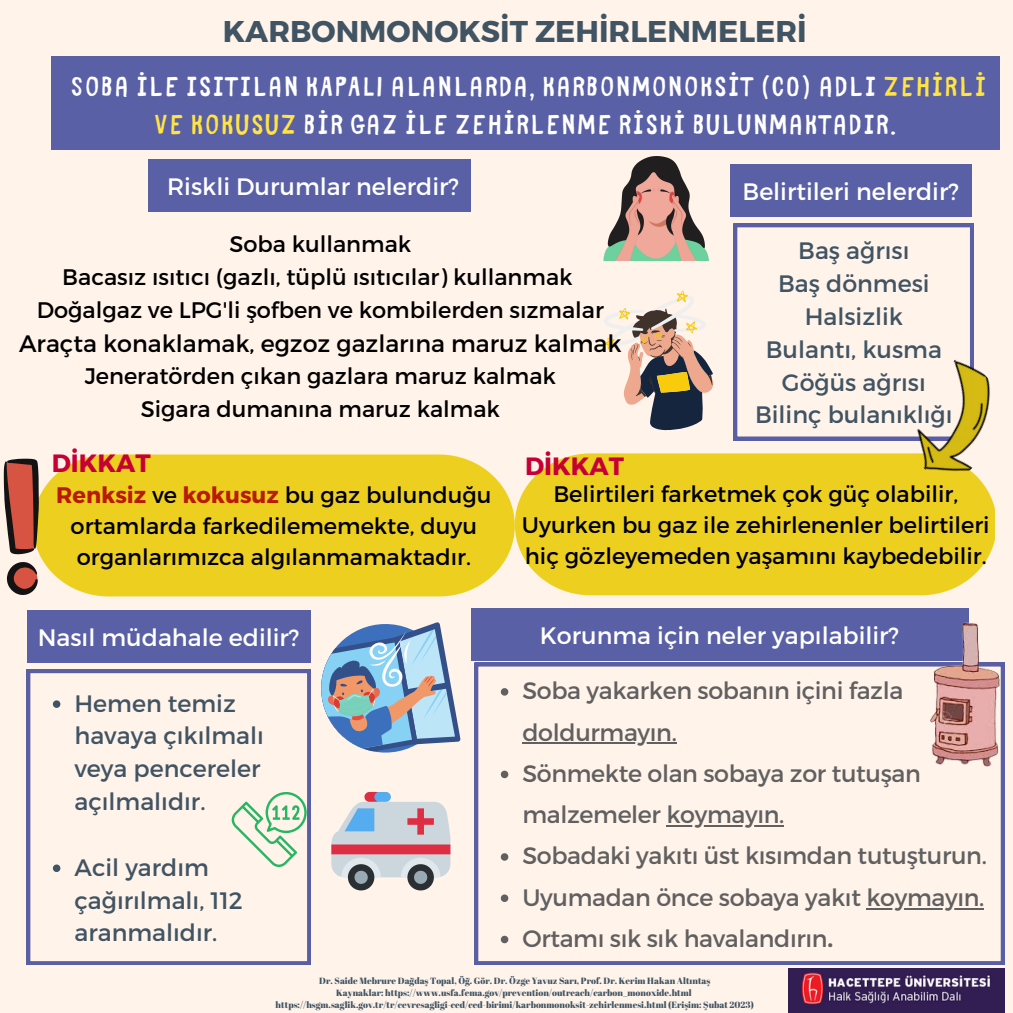
<style>
.page{position:relative;width:1013px;height:1013px;background:#fff}
.page>*{position:absolute;margin:0;border:0;box-sizing:border-box;transform-origin:0 0}
.t1{font:700 30px "Montserrat";color:#405463}
.t2{font:27.5px/38.5px "Bike Park";letter-spacing:.065em;color:#fff;text-align:center}
.t3{font:700 25px "Montserrat";color:#c60034}
.t4{font:23.75px/41.2px "Montserrat";letter-spacing:-.015em;color:#606060}
.t5{font:23.75px/32.8px "Montserrat";color:#405463}
.t6{font:23.75px "Montserrat";color:#fff}
.t7{font:23.75px "Montserrat";color:#000}
.t8{font:22.5px/31px "Montserrat";color:#000;text-align:center}
.t9{font:9px/12.1px "Abril Fatface";color:#405463;text-align:center}
.s1{color:#ffe443}
.s2{font-weight:700;color:#b91b02}
.s3{font-weight:700}
</style>
<div class="page">
<div style="left:0;top:0;width:1012px;height:1012px;background:#fff3ea"></div>
<img style="left:788px;top:968px;width:216px;height:44px">
<div style="left:730px;top:164px;width:241px;height:52px;background:#5a60a5"></div>
<div style="left:27px;top:610px;width:283px;height:52px;background:#5a60a5"></div>
<div style="left:471px;top:608px;width:497px;height:53px;background:#5a60a5"></div>
<svg style="left:733px;top:223px;width:240px;height:217px"></svg>
<svg style="left:474px;top:662px;width:530px;height:302px"></svg>
<svg style="left:501px;top:688px;width:7px;height:7px"></svg>
<hr style="left:522px;top:742px;width:154px;height:2px;background:#606060">
<svg style="left:501px;top:770px;width:7px;height:8px"></svg>
<hr style="left:666px;top:825px;width:118px;height:2px;background:#606060">
<svg style="left:501px;top:853px;width:7px;height:7px"></svg>
<svg style="left:501px;top:894px;width:7px;height:8px"></svg>
<hr style="left:866px;top:907px;width:118px;height:2px;background:#606060">
<svg style="left:501px;top:935px;width:7px;height:8px"></svg>
<svg style="left:27px;top:669px;width:284px;height:295px"></svg>
<svg style="left:53px;top:700px;width:7px;height:8px"></svg>
<svg style="left:53px;top:864px;width:7px;height:8px"></svg>
<svg style="left:604px;top:290px;width:109px;height:140px"></svg>
<svg style="left:232px;top:792px;width:75px;height:75px"></svg>
<svg style="left:331px;top:801px;width:119px;height:89px"></svg>
<div style="left:364px;top:792px;width:17px;height:9px;background:#dd2e44;border-radius:5px"></div>
<div style="left:374px;top:792px;width:17px;height:9px;background:#55acee;border-radius:5px"></div>
<img style="left:904px;top:622px;width:101px;height:151px">
<svg style="left:321px;top:622px;width:139px;height:131px"></svg>
<div style="left:51px;top:56px;width:948px;height:93px;background:#5a60a5"></div>
<div style="left:148px;top:160px;width:323px;height:52px;background:#5a60a5"></div>
<img style="left:603px;top:157px;width:106px;height:104px">
<div style="left:39px;top:454px;width:476px;height:142px;background:#edd01f"></div>
<div style="left:515px;top:453px;width:479px;height:142px;background:#edd01f"></div>
<svg style="left:4px;top:458px;width:35px;height:137px"></svg>
<img style="left:883px;top:351px;width:111px;height:141px">
<h1 class="t1" style="left:223px;top:12px;width:585px">KARBONMONOKSİT ZEHİRLENMELERİ</h1>
<p class="t2" style="left:70px;top:64px;width:915px">SOBA ILE ISITILAN KAPALI ALANLARDA, KARBONMONOKSIT (CO) ADLI <span class="s1">ZEHIRLI<br>VE KOKUSUZ</span> BIR GAZ ILE ZEHIRLENME RISKI BULUNMAKTADIR.</p>
<p class="t6" style="left:167px;top:171px;width:293px">Riskli Durumlar nelerdir?</p>
<p class="t8" style="left:37px;top:227px;width:569px;line-height:32.8px">Soba kullanmak<br>Bacasız ısıtıcı (gazlı, tüplü ısıtıcılar) kullanmak<br>Doğalgaz ve LPG'li şofben ve kombilerden sızmalar</p>
<p class="t7" style="left:19px;top:328px;width:604px">Araçta konaklamak, egzoz gazlarına maruz kalmak</p>
<p class="t8" style="left:85px;top:359px;width:473px;line-height:32.8px">Jeneratörden çıkan gazlara maruz kalmak<br>Sigara dumanına maruz kalmak</p>
<p class="t3" style="left:525px;top:450px;width:100px">DİKKAT</p>
<p class="t3" style="left:52px;top:446px;width:100px">DİKKAT</p>
<p class="t6" style="left:742px;top:176px;width:218px">Belirtileri nelerdir?</p>
<p class="t5" style="left:755px;top:233px;width:199px;text-align:center">Baş ağrısı<br>Baş dönmesi<br>Halsizlik<br>Bulantı, kusma<br>Göğüs ağrısı<br>Bilinç bulanıklığı</p>
<p class="t8" style="left:56px;top:478px;width:437px"><span class="s2">Renksiz</span> ve <span class="s2">kokusuz</span> bu gaz bulunduğu ortamlarda farkedilememekte, duyu organlarımızca algılanmamaktadır.</p>
<p class="t8" style="left:522px;top:477px;width:469px">Belirtileri farketmek çok güç olabilir,<br>Uyurken bu gaz ile zehirlenenler belirtileri hiç gözleyemeden yaşamını kaybedebilir.</p>
<p class="t6" style="left:38px;top:622px;width:263px">Nasıl müdahale edilir?</p>
<p class="t6" style="left:540px;top:620px;width:361px">Korunma için neler yapılabilir?</p>
<p class="t5" style="left:74px;top:685px;width:191px">Hemen temiz havaya çıkılmalı veya pencereler açılmalıdır.</p>
<p class="t5" style="left:74px;top:849px;width:170px">Acil yardım çağırılmalı, 112 aranmalıdır.</p>
<p class="t4" style="left:522px;top:669px;width:466px">Soba yakarken sobanın içini fazla doldurmayın.<br>Sönmekte olan sobaya zor tutuşan malzemeler koymayın.<br>Sobadaki yakıtı üst kısımdan tutuşturun.<br>Uyumadan önce sobaya yakıt koymayın.<br>Ortamı sık sık havalandırın<span class="s3">.</span></p>
<p class="t9" style="left:276px;top:974px;width:480px">Dr. Saide Mebrure Dağdaş Topal, Öğ. Gör. Dr. Özge Yavuz Sarı, Prof. Dr. Kerim Hakan Altıntaş<br>Kaynaklar: https://www.usfa.fema.gov/prevention/outreach/carbon_monoxide.html https://hsgm.saglik.gov.tr/tr/cevresagligi-ced/ced-birimi/karbonmonoksit-zehirlenmesi.html (Erişim: Şubat 2023)</p>
</div>
